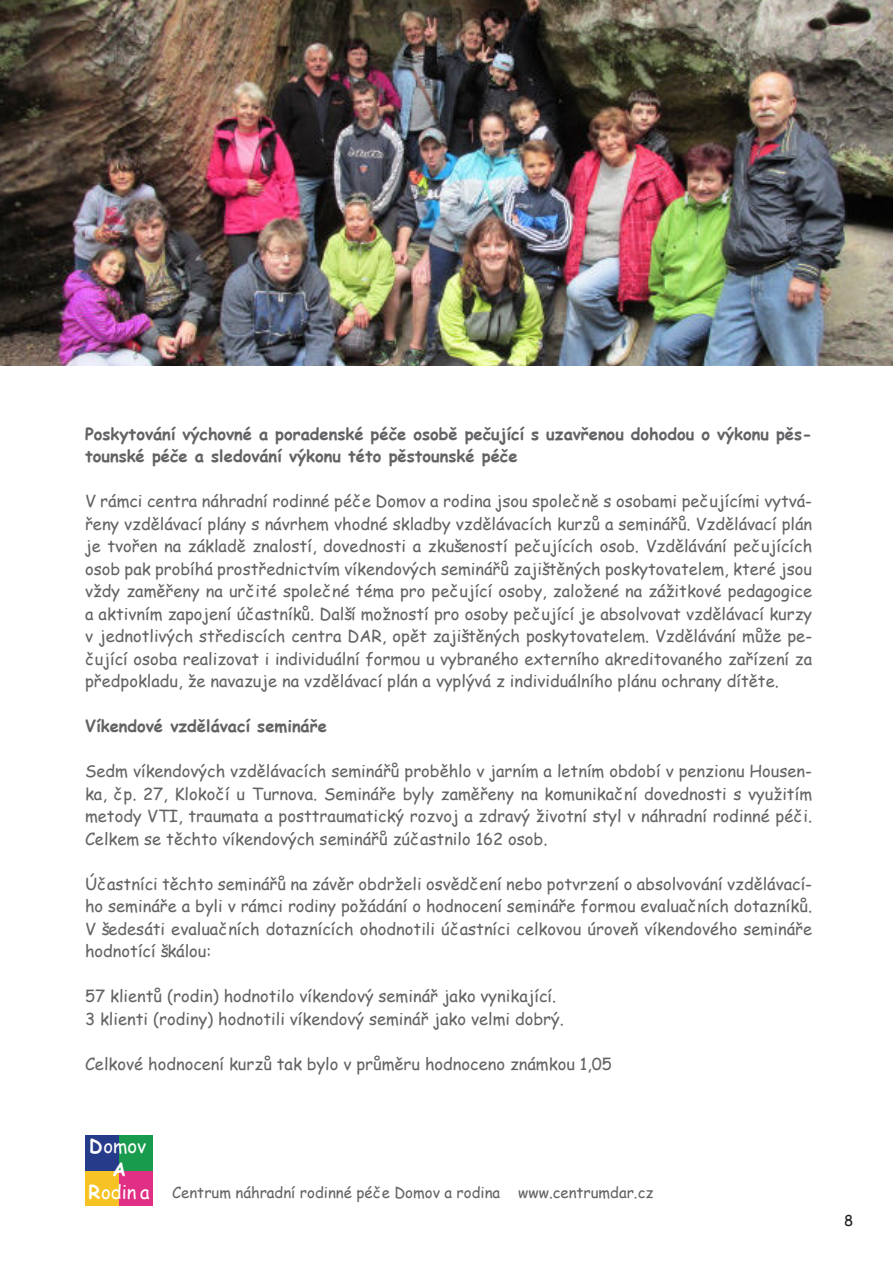
<style>
.page{position:relative;width:893px;height:1263px;background:#fff}
.page>*{position:absolute;margin:0;border:0;box-sizing:border-box;transform-origin:0 0}
.t1{font:19.05px/22.8px "Comic Sans MS";color:#fff;text-align:center}
.t2{font:16.5px/22.5px "Comic Sans MS";color:#636366;text-align:justify}
.t3{font:700 16.5px/22.5px "Comic Sans MS";color:#636366}
.t4{font:15px "Comic Sans MS";color:#636366}
.t5{font:15px "Comic Sans MS";color:#231f20}
.s1{font-weight:700}
.s2{font-weight:700;font-size:19.05px;color:#fff}
.s3{font-size:19.05px;color:#fff}
</style>
<div class="page">
<div style="left:85px;top:1135px;width:34px;height:36px;background:#273b8b"></div>
<div style="left:85px;top:1171px;width:34px;height:34px;background:#f7c224"></div>
<div style="left:119px;top:1135px;width:34px;height:36px;background:#189b4d"></div>
<div style="left:119px;top:1171px;width:34px;height:34px;background:#e02f84"></div>
<img style="left:0;top:0;width:893px;height:366px">
<p class="t3" style="left:85px;top:422px;width:729px">Poskytování výchovné a poradenské péče osobě pečující s uzavřenou dohodou o výkonu pěs&shy;tounské péče a sledování výkonu této pěstounské péče</p>
<p class="t2" style="left:85px;top:489px;width:729px">V rámci centra náhradní rodinné péče Domov a rodina jsou společně s osobami pečujícími vytvá&shy;řeny vzdělávací plány s návrhem vhodné skladby vzdělávacích kurzů a seminářů. Vzdělávací plán je tvořen na základě znalostí, dovednosti a zkušeností pečujících osob. Vzdělávání pečujících osob pak probíhá prostřednictvím víkendových seminářů zajištěných poskytovatelem, které jsou vždy zaměřeny na určité společné téma pro pečující osoby, založené na zážitkové pedagogice a aktivním zapojení účastníků. Další možností pro osoby pečující je absolvovat vzdělávací kurzy v jednotlivých střediscích centra DAR, opět zajištěných poskytovatelem. Vzdělávání může pe&shy;čující osoba realizovat i individuální formou u vybraného externího akreditovaného zařízení za předpokladu, že navazuje na vzdělávací plán a vyplývá z individuálního plánu ochrany dítěte.</p>
<p class="t3" style="left:85px;top:714px;width:243px">Víkendové vzdělávací semináře</p>
<p class="t2" style="left:85px;top:759px;width:729px">Sedm víkendových vzdělávacích seminářů proběhlo v jarním a letním období v penzionu Housen&shy;ka, čp. 27, Klokočí u Turnova. Semináře byly zaměřeny na komunikační dovednosti s využitím metody VTI, traumata a posttraumatický rozvoj a zdravý životní styl v náhradní rodinné péči.<br>Celkem se těchto víkendových seminářů zúčastnilo 162 osob.</p>
<p class="t2" style="left:85px;top:872px;width:729px">Účastníci těchto seminářů na závěr obdrželi osvědčení nebo potvrzení o absolvování vzdělávací&shy;ho semináře a byli v rámci rodiny požádání o hodnocení semináře formou evaluačních dotazníků.<br>V šedesáti evaluačních dotaznících ohodnotili účastníci celkovou úroveň víkendového semináře hodnotící škálou:</p>
<p class="t2" style="left:85px;top:984px;width:480px">57 klientů (rodin) hodnotilo víkendový seminář jako vynikající.<br>3 klienti (rodiny) hodnotili víkendový seminář jako velmi dobrý.</p>
<p class="t2" style="left:85px;top:1052px;width:528px">Celkové hodnocení kurzů tak bylo v průměru hodnoceno známkou 1,05</p>
<p class="t1" style="left:89px;top:1135px;width:58px"><span class="s1">D</span>omov<br><span class="s1">A</span></p>
<p class="t4" style="left:88px;top:1182px;width:566px"><span class="s2">R</span><span class="s3">odin a</span> Centrum náhradní rodinné péče Domov a rodina www.centrumdar.cz</p>
<p class="t5" style="left:844px;top:1209px;width:11px">8</p>
</div>
